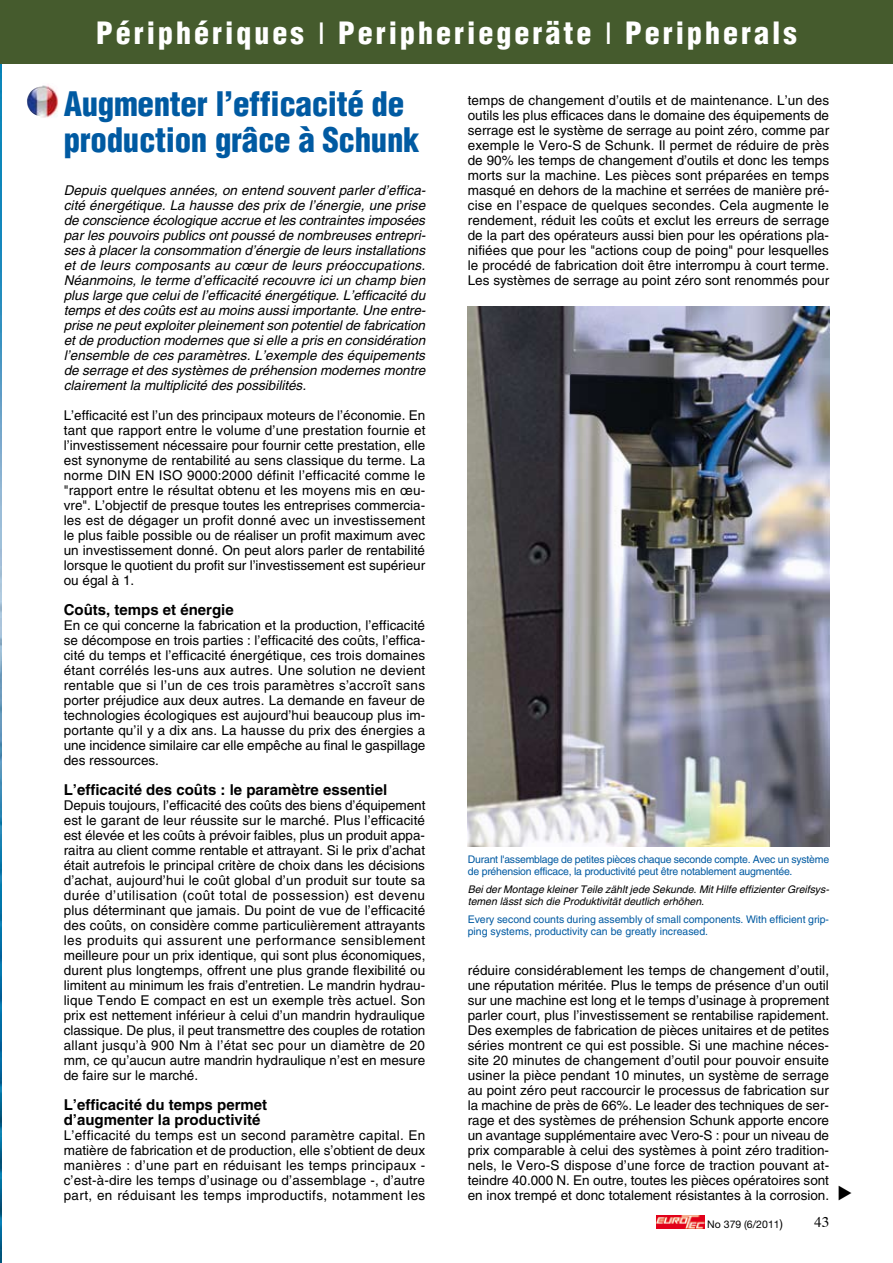
<style>
.page{position:relative;width:893px;height:1263px;background:#fff}
.page>*{position:absolute;margin:0;border:0;box-sizing:border-box;transform-origin:0 0}
.t1{font:900 condensed 33px/36px "Helvetica";letter-spacing:-.01em;color:#005aa2}
.t2{font:900 condensed 30px "Helvetica";letter-spacing:.1em;color:#fff}
.t3{font:700 15px/15px "Helvetica";color:#000}
.t4{font:13.5px/15px "Helvetica";letter-spacing:.005em;color:#000;text-align:justify}
.t5{font:italic 13.5px/15px "Helvetica";color:#000;text-align:justify}
.t6{font:10.5px/12px "Helvetica";letter-spacing:-.02em;color:#005aa2}
.t7{font:italic 10.5px/12px "Helvetica";color:#000}
.t8{font:10.5px/12px "Helvetica";color:#005aa2}
.t9{font:10.5px "Helvetica Neue";color:#000}
.s1{font-weight:400;font-stretch:normal}
.s2{font-size:12px}
</style>
<div class="page">
<svg style="left:656px;top:1215px;width:1px;height:13px"></svg>
<img style="left:657px;top:1215px;width:47px;height:13px">
<img style="left:0;top:64px;width:1px;height:1198px">
<div style="left:0;top:0;width:893px;height:64px;background:#455b2d"></div>
<img style="left:468px;top:306px;width:361px;height:540px">
<img style="left:27px;top:85px;width:31px;height:33px">
<h2 class="t2" style="left:96px;top:14px;width:702px">Périphériques <span class="s1">l</span> Peripheriegeräte <span class="s1">l</span> Peripherals</h2>
<h1 class="t1" style="left:64px;top:85px;width:357px">Augmenter l’efficacité de production grâce à Schunk</h1>
<p class="t5" style="left:64px;top:183px;width:363px">Depuis quelques années, on entend souvent parler d’effica&shy;cité énergétique. La hausse des prix de l’énergie, une prise de conscience écologique accrue et les contraintes imposées par les pouvoirs publics ont poussé de nombreuses entrepri&shy;ses à placer la consommation d’énergie de leurs installations et de leurs composants au cœur de leurs préoccupations.<br>Néanmoins, le terme d’efficacité recouvre ici un champ bien plus large que celui de l’efficacité énergétique. L’efficacité du temps et des coûts est au moins aussi importante. Une entre&shy;prise ne peut exploiter pleinement son potentiel de fabrication et de production modernes que si elle a pris en considération l’ensemble de ces paramètres. L’exemple des équipements de serrage et des systèmes de préhension modernes montre clairement la multiplicité des possibilités.</p>
<p class="t4" style="left:64px;top:408px;width:363px">L’efficacité est l’un des principaux moteurs de l’économie. En tant que rapport entre le volume d’une prestation fournie et l’investissement nécessaire pour fournir cette prestation, elle est synonyme de rentabilité au sens classique du terme. La norme DI N EN I SO 9000:2000 définit l’efficacité comme le "rapport entre le résultat obtenu et les moyens mis en œu&shy;vre". L’objectif de presque toutes les entreprises commercia&shy;les est de dégager un profit donné avec un investissement le plus faible possible ou de réaliser un profit maximum avec un investissement donné. On peut alors parler de rentabilité lorsque le quotient du profit sur l’investissement est supérieur ou égal à 1.</p>
<p class="t3" style="left:64px;top:602px;width:172px">Coûts, temps et énergie</p>
<p class="t4" style="left:64px;top:618px;width:363px">En ce qui concerne la fabrication et la production, l’efficacité se décompose en trois parties : l’efficacité des coûts, l’effica&shy;cité du temps et l’efficacité énergétique, ces trois domaines étant corrélés les-uns aux autres. Une solution ne devient rentable que si l’un de ces trois paramètres s’accroît sans porter préjudice aux deux autres. La demande en faveur de technologies écologiques est aujourd’hui beaucoup plus im&shy;portante qu’il y a dix ans. La hausse du prix des énergies a une incidence similaire car elle empêche au final le gaspillage des ressources.</p>
<p class="t3" style="left:64px;top:782px;width:325px">L’efficacité des coûts : le paramètre essentiel</p>
<p class="t4" style="left:64px;top:798px;width:363px">Depuis toujours, l’efficacité des coûts des biens d’équipement est le garant de leur réussite sur le marché. Plus l’efficacité est élevée et les coûts à prévoir faibles, plus un produit appa&shy;raitra au client comme rentable et attrayant. Si le prix d’achat était autrefois le principal critère de choix dans les décisions d’achat, aujourd’hui le coût global d’un produit sur toute sa durée d’utilisation (coût total de possession) est devenu plus déterminant que jamais. Du point de vue de l’efficacité des coûts, on considère comme particulièrement attrayants les produits qui assurent une performance sensiblement meilleure pour un prix identique, qui sont plus économiques, durent plus longtemps, offrent une plus grande flexibilité ou limitent au minimum les frais d’entretien. Le mandrin hydrau&shy;lique Tendo E compact en est un exemple très actuel. Son prix est nettement inférieur à celui d’un mandrin hydraulique classique. De plus, il peut transmettre des couples de rotation allant jusqu’à 900 Nm à l’état sec pour un diamètre de 20 mm, ce qu’aucun autre mandrin hydraulique n’est en mesure de faire sur le marché.</p>
<p class="t3" style="left:64px;top:1097px;width:205px">L’efficacité du temps permet d’augmenter la productivité</p>
<p class="t4" style="left:64px;top:1128px;width:363px">L’efficacité du temps est un second paramètre capital. En matière de fabrication et de production, elle s’obtient de deux manières : d’une part en réduisant les temps principaux - c’est-à-dire les temps d’usinage ou d’assemblage -, d’autre part, en réduisant les temps improductifs, notamment les</p>
<p class="t4" style="left:468px;top:93px;width:363px">temps de changement d’outils et de maintenance. L’un des outils les plus efficaces dans le domaine des équipements de serrage est le système de serrage au point zéro, comme par exemple le Vero-S de Schunk. I l permet de réduire de près de 90% les temps de changement d’outils et donc les temps morts sur la machine. Les pièces sont préparées en temps masqué en dehors de la machine et serrées de manière pré&shy;cise en l’espace de quelques secondes. Cela augmente le rendement, réduit les coûts et exclut les erreurs de serrage de la part des opérateurs aussi bien pour les opérations pla&shy;nifiées que pour les "actions coup de poing" pour lesquelles le procédé de fabrication doit être interrompu à court terme.<br>Les systèmes de serrage au point zéro sont renommés pour</p>
<p class="t6" style="left:468px;top:853px;width:363px">Durant l'assemblage de petites pièces chaque seconde compte. Avec un système de préhension efficace, la productivité peut être notablement augmentée.</p>
<p class="t7" style="left:468px;top:883px;width:363px">Bei der Montage kleiner Teile zählt jede Sekunde. Mit Hilfe effizienter Greifsys&shy;temen lässt sich die Produktivität deutlich erhöhen.</p>
<p class="t8" style="left:468px;top:913px;width:363px">Every second counts during assembly of small components. With efficient grip&shy;ping systems, productivity can be greatly increased.</p>
<p class="t4" style="left:468px;top:963px;width:363px">réduire considérablement les temps de changement d’outil, une réputation méritée. Plus le temps de présence d’un outil sur une machine est long et le temps d’usinage à proprement parler court, plus l’investissement se rentabilise rapidement.<br>Des exemples de fabrication de pièces unitaires et de petites séries montrent ce qui est possible. Si une machine néces&shy;site 20 minutes de changement d’outil pour pouvoir ensuite usiner la pièce pendant 10 minutes, un système de serrage au point zéro peut raccourcir le processus de fabrication sur la machine de près de 66%. Le leader des techniques de ser&shy;rage et des systèmes de préhension Schunk apporte encore un avantage supplémentaire avec Vero-S : pour un niveau de prix comparable à celui des systèmes à point zéro tradition&shy;nels, le Vero-S dispose d’une force de traction pouvant at&shy;teindre 40.000 N. En outre, toutes les pièces opératoires sont en inox trempé et donc totalement résistantes à la corrosion.</p>
<p class="t9" style="left:707px;top:1218px;width:77px">No 379 (6/2011<span class="s2">)</span></p>
</div>
